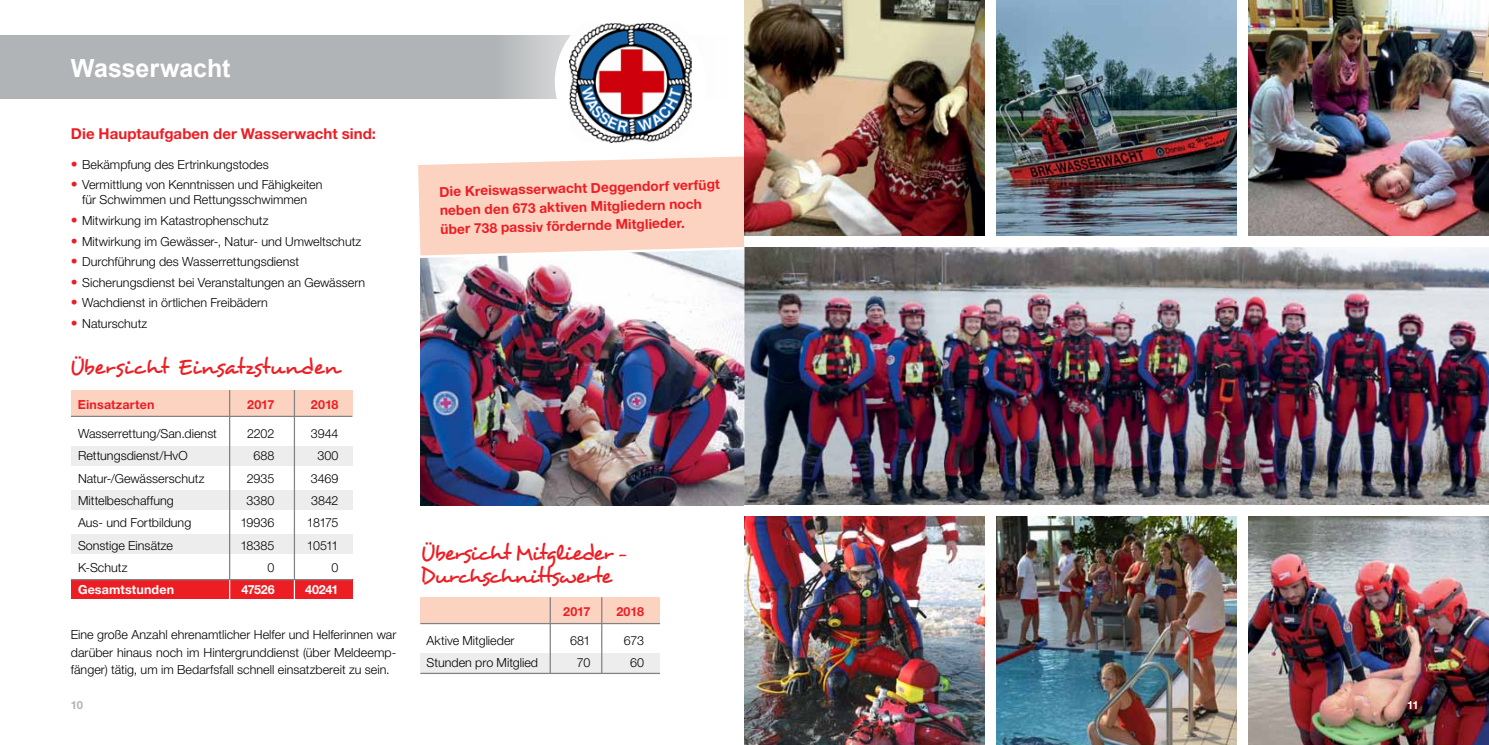
<style>
.page{position:relative;width:1489px;height:745px;background:#fff}
.page>*{position:absolute;margin:0;border:0;box-sizing:border-box;transform-origin:0 0}
.t1{font:700 25px "Arial";color:#fff}
.t2{font:22.5px/23.8px "Desyrel";letter-spacing:-.035em;color:#ed1d24}
.t3{font:22.5px "Desyrel";letter-spacing:-.005em;color:#ed1d24}
.t4{font:700 15px "Helvetica Neue";color:#ed1d24}
.t5{font:700 13.75px/18.9px "Helvetica Neue";color:#ed1d24}
.t6{font:300 12.5px/17.5px "Helvetica Neue";color:#000;text-align:center}
.t7{font:700 12.5px "Helvetica Neue";letter-spacing:.01em;color:#ed1d24}
.t8{font:700 12.5px "Helvetica Neue";letter-spacing:.01em;color:#fff}
.t9{font:700 11.25px "Helvetica Neue";color:#b1b4b6}
.t10{font:700 11.25px "Helvetica Neue";color:#fff}
.s1{font-size:13.75px;color:#ed1d24}
</style>
<div class="page">
<img style="left:420px;top:259px;width:324px;height:246px">
<svg style="left:418px;top:156px;width:326px;height:103px;background:#fbd7c8"></svg>
<img style="left:996px;top:0;width:241px;height:236px">
<svg style="left:0;top:35px;width:569px;height:64px;background:#b3b6b8"></svg>
<div style="left:68px;top:53px;width:165px;height:29px;background:#b1b4b6"></div>
<div style="left:71px;top:390px;width:281px;height:27px;background:#fcd3c1"></div>
<div style="left:71px;top:445px;width:281px;height:20px;background:#ededee"></div>
<div style="left:71px;top:579px;width:281px;height:19px;background:#ed1d24"></div>
<div style="left:71px;top:489px;width:281px;height:20px;background:#ededee"></div>
<div style="left:71px;top:534px;width:281px;height:20px;background:#ededee"></div>
<hr style="left:229px;top:390px;width:1px;height:188px;background:#808285">
<svg style="left:229px;top:580px;width:1px;height:18px"></svg>
<hr style="left:294px;top:390px;width:1px;height:188px;background:#808285">
<svg style="left:294px;top:580px;width:1px;height:18px"></svg>
<hr style="left:71px;top:415px;width:281px;height:2px;background:#808285">
<hr style="left:71px;top:578px;width:281px;height:2px;background:#808285">
<div style="left:420px;top:597px;width:240px;height:26px;background:#fcd3c1"></div>
<div style="left:420px;top:652px;width:240px;height:20px;background:#ededee"></div>
<hr style="left:601px;top:597px;width:1px;height:76px;background:#808285">
<hr style="left:549px;top:597px;width:2px;height:76px;background:#808285">
<hr style="left:420px;top:622px;width:240px;height:1px;background:#808285">
<hr style="left:420px;top:672px;width:240px;height:1px;background:#808285">
<div style="left:555px;top:6px;width:150px;height:151px;background:#fff;border-radius:50%"></div>
<img style="left:569px;top:23px;width:122px;height:120px">
<img style="left:996px;top:516px;width:492px;height:228px">
<img style="left:744px;top:247px;width:744px;height:258px">
<img style="left:1248px;top:0;width:240px;height:236px">
<img style="left:744px;top:516px;width:241px;height:228px">
<img style="left:744px;top:0;width:241px;height:236px">
<div style="left:1237px;top:507px;width:10px;height:237px;background:#fff"></div>
<h1 class="t1" style="left:71px;top:50px;width:161px">Wasserwacht</h1>
<p class="t4" style="left:71px;top:125px;width:306px">Die Hauptaufgaben der Wasserwacht sind:</p>
<p class="t6" style="left:71px;top:155px;width:199px"><span class="s1">•</span> Bekämpfung des Ertrinkungstodes</p>
<p class="t6" style="left:71px;top:177px;width:253px;line-height:15px"><span class="s1">•</span> Vermittlung von Kenntnissen und Fähigkeiten für Schwimmen und Rettungsschwimmen</p>
<p class="t6" style="left:71px;top:211px;width:199px"><span class="s1">•</span> Mitwirkung im Katastrophenschutz</p>
<p class="t6" style="left:71px;top:232px;width:292px"><span class="s1">•</span> Mitwirkung im Gewässer-, Natur- und Umweltschutz</p>
<p class="t6" style="left:71px;top:252px;width:230px"><span class="s1">•</span> Durchführung des Wasserrettungsdienst</p>
<p class="t6" style="left:71px;top:273px;width:296px"><span class="s1">•</span> Sicherungsdienst bei Veranstaltungen an Gewässern</p>
<p class="t6" style="left:71px;top:293px;width:198px"><span class="s1">•</span> Wachdienst in örtlichen Freibädern</p>
<p class="t6" style="left:71px;top:314px;width:78px"><span class="s1">•</span> Naturschutz</p>
<h2 class="t3" style="left:69px;top:353px;width:271px">Übersicht Einsatzstunden</h2>
<p class="t7" style="left:78px;top:396px;width:78px">Einsatzarten</p>
<p class="t7" style="left:247px;top:396px;width:29px">2017</p>
<p class="t7" style="left:311px;top:396px;width:29px">2018</p>
<p class="t6" style="left:78px;top:424px;width:140px">Wasserrettung/San.dienst</p>
<p class="t6" style="left:247px;top:424px;width:29px">2202</p>
<p class="t6" style="left:311px;top:424px;width:29px">3944</p>
<p class="t6" style="left:78px;top:446px;width:111px">Rettungsdienst/HvO</p>
<p class="t6" style="left:253px;top:446px;width:22px">688</p>
<p class="t6" style="left:317px;top:446px;width:23px">300</p>
<p class="t6" style="left:78px;top:469px;width:128px">Natur-/Gewässerschutz</p>
<p class="t6" style="left:247px;top:469px;width:29px">2935</p>
<p class="t6" style="left:311px;top:469px;width:29px">3469</p>
<p class="t6" style="left:78px;top:491px;width:97px">Mittelbeschaffung</p>
<p class="t6" style="left:246px;top:491px;width:29px">3380</p>
<p class="t6" style="left:311px;top:491px;width:29px">3842</p>
<p class="t6" style="left:78px;top:513px;width:115px">Aus- und Fortbildung</p>
<p class="t6" style="left:240px;top:513px;width:35px">19936</p>
<p class="t6" style="left:307px;top:513px;width:33px">18175</p>
<p class="t6" style="left:78px;top:535px;width:97px">Sonstige Einsätze</p>
<p class="t6" style="left:240px;top:535px;width:35px">18385</p>
<p class="t6" style="left:307px;top:535px;width:33px">10511</p>
<p class="t6" style="left:78px;top:558px;width:51px">K-Schutz</p>
<p class="t6" style="left:267px;top:558px;width:8px">0</p>
<p class="t6" style="left:331px;top:558px;width:8px">0</p>
<p class="t8" style="left:78px;top:581px;width:98px">Gesamtstunden</p>
<p class="t8" style="left:241px;top:581px;width:35px">47526</p>
<p class="t8" style="left:305px;top:581px;width:35px">40241</p>
<p class="t6" style="left:71px;top:625px;width:327px;text-align:justify">Eine große Anzahl ehrenamtlicher Helfer und Helferinnen war darüber hinaus noch im Hintergrunddienst (über Meldeemp&shy;fänger) tätig, um im Bedarfsfall schnell einsatzbereit zu sein.</p>
<p class="t9" style="left:71px;top:698px;width:14px">10</p>
<p class="t5" style="left:439px;top:180px;width:282px;rotate:-1deg">Die Kreiswasserwacht Deggendorf verfügt neben den 673 aktiven Mitgliedern noch über 738 passiv fördernde Mitglieder.</p>
<h2 class="t2" style="left:420px;top:540px;width:208px">Übersicht Mitglieder –<br>Durchschnittswerte</h2>
<p class="t7" style="left:563px;top:603px;width:29px">2017</p>
<p class="t7" style="left:616px;top:603px;width:29px">2018</p>
<p class="t6" style="left:426px;top:631px;width:90px">Aktive Mitglieder</p>
<p class="t6" style="left:570px;top:631px;width:22px">681</p>
<p class="t6" style="left:624px;top:631px;width:22px">673</p>
<p class="t6" style="left:426px;top:653px;width:113px">Stunden pro Mitglied</p>
<p class="t6" style="left:577px;top:653px;width:15px">70</p>
<p class="t6" style="left:630px;top:653px;width:15px">60</p>
<p class="t10" style="left:1406px;top:698px;width:13px">11</p>
</div>
